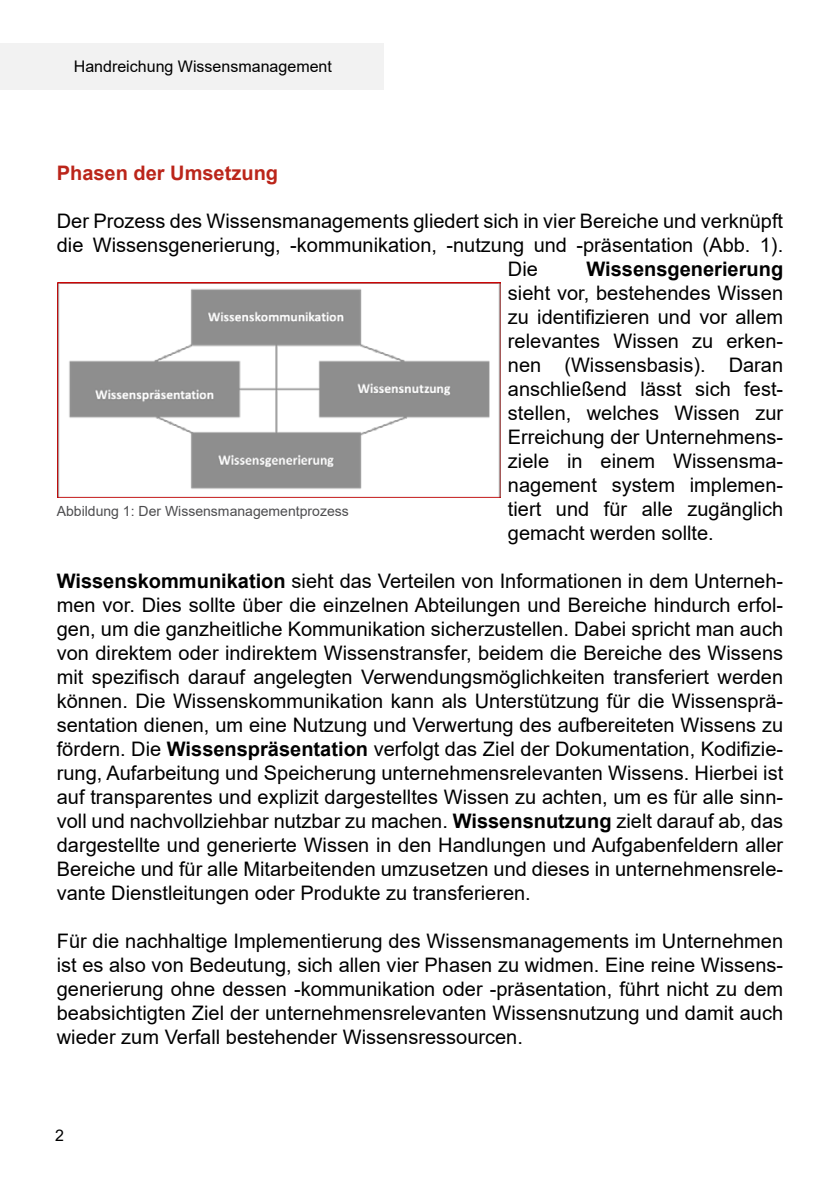
<style>
.page{position:relative;width:840px;height:1191px;background:#fff}
.page>*{position:absolute;margin:0;border:0;box-sizing:border-box;transform-origin:0 0}
.t1{font:20px/24px "Arial";color:#000;text-align:justify}
.t2{font:700 20px "Arial";color:#bb251a}
.t3{font:700 20px "Arial";color:#000}
.t4{font:16px "Arial";color:#000}
.t5{font:14px "Arial";color:#4d4d4f}
.s1{font-weight:700}
</style>
<div class="page">
<div style="left:0;top:44px;width:383px;height:46px;background:#f2f2f2"></div>
<img style="left:57px;top:282px;width:443px;height:216px">
<hr style="left:839px;top:44px;width:1px;height:46px;background:#f2f2f2">
<p class="t4" style="left:74px;top:55px;width:259px">Handreichung Wissensmanagement</p>
<p class="t2" style="left:57px;top:159px;width:223px">Phasen der Umsetzung</p>
<p class="t1" style="left:57px;top:209px;width:727px">Der Prozess des Wissensmanagements gliedert sich in vier Bereiche und verknüpft die Wissensgenerierung, -kommunikation, -nutzung und -präsentation (Abb. 1).</p>
<p class="t5" style="left:57px;top:502px;width:293px">Abbildung 1: Der Wissensmanagementprozess</p>
<p class="t1" style="left:507px;top:257px;width:31px">Die</p>
<p class="t3" style="left:586px;top:255px;width:198px">Wissensgenerierung</p>
<p class="t1" style="left:507px;top:281px;width:276px">sieht vor, bestehendes Wissen zu identifizieren und vor allem relevantes Wissen zu erken&shy;nen (Wissensbasis). Daran anschließend lässt sich fest&shy;stellen, welches Wissen zur Erreichung der Unternehmens&shy;ziele in einem Wissensma&shy;nagement system implemen&shy;tiert und für alle zugänglich gemacht werden sollte.</p>
<p class="t1" style="left:57px;top:569px;width:727px"><span class="s1">Wissenskommunikation</span> sieht das Verteilen von Informationen in dem Unterneh&shy;men vor. Dies sollte über die einzelnen Abteilungen und Bereiche hindurch erfol&shy;gen, um die ganzheitliche Kommunikation sicherzustellen. Dabei spricht man auch von direktem oder indirektem Wissenstransfer, beidem die Bereiche des Wissens mit spezifisch darauf angelegten Verwendungsmöglichkeiten transferiert werden können. Die Wissenskommunikation kann als Unterstützung für die Wissensprä&shy;sentation dienen, um eine Nutzung und Verwertung des aufbereiteten Wissens zu fördern. Die <span class="s1">Wissenspräsentation</span> verfolgt das Ziel der Dokumentation, Kodifizie&shy;rung, Aufarbeitung und Speicherung unternehmensrelevanten Wissens. Hierbei ist auf transparentes und explizit dargestelltes Wissen zu achten, um es für alle sinn&shy;voll und nachvollziehbar nutzbar zu machen. <span class="s1">Wissensnutzung</span> zielt darauf ab, das dargestellte und generierte Wissen in den Handlungen und Aufgabenfeldern aller Bereiche und für alle Mitarbeitenden umzusetzen und dieses in unternehmensrele&shy;vante Dienstleitungen oder Produkte zu transferieren.</p>
<p class="t1" style="left:57px;top:929px;width:727px">Für die nachhaltige Implementierung des Wissensmanagements im Unternehmen ist es also von Bedeutung, sich allen vier Phasen zu widmen. Eine reine Wissens&shy;generierung ohne dessen -kommunikation oder -präsentation, führt nicht zu dem beabsichtigten Ziel der unternehmensrelevanten Wissensnutzung und damit auch wieder zum Verfall bestehender Wissensressourcen.</p>
<p class="t4" style="left:55px;top:1123px;width:10px">2</p>
</div>
